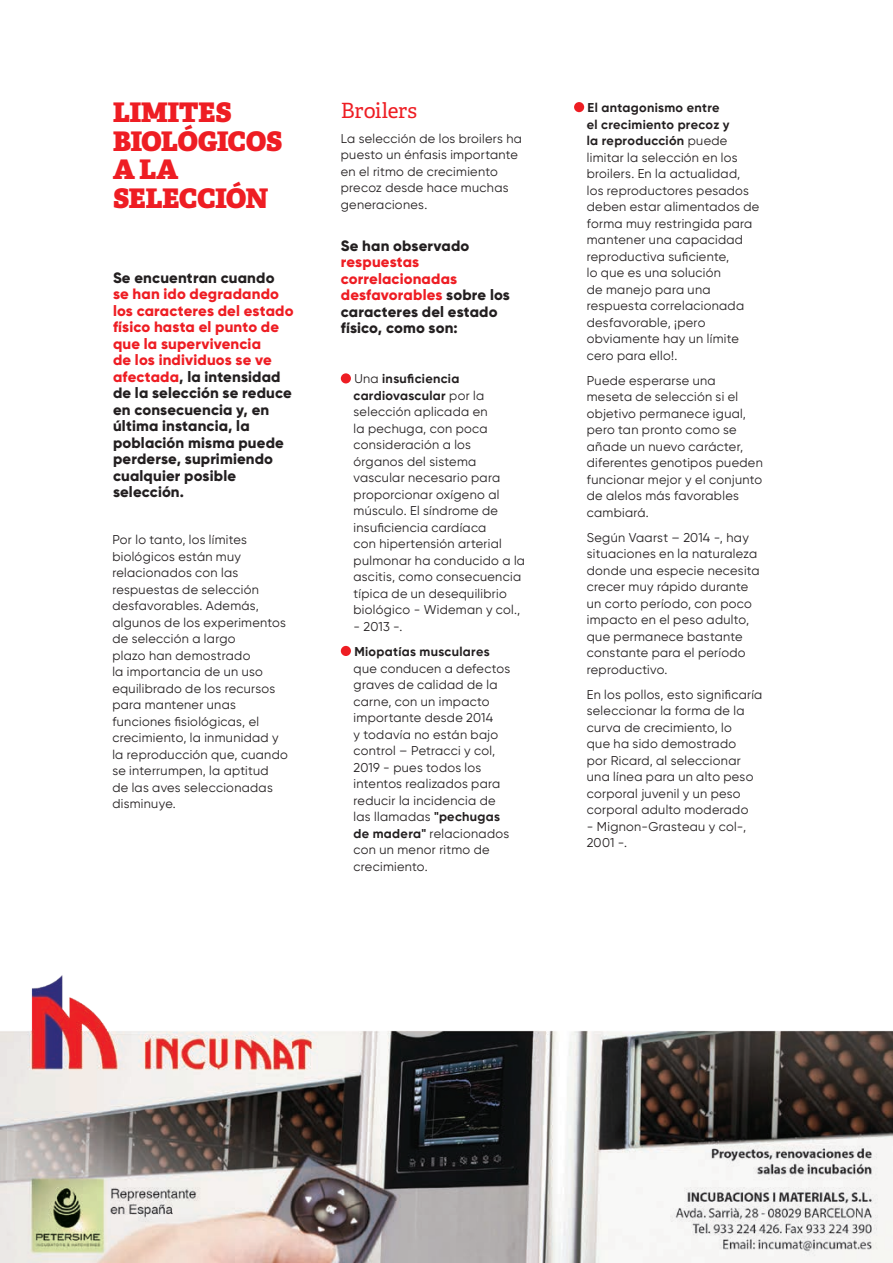
<style>
.page{position:relative;width:893px;height:1263px;background:#fff}
.page>*{position:absolute;margin:0;border:0;box-sizing:border-box;transform-origin:0 0}
.t1{font:27px/28.5px "Adelle PE Hv";letter-spacing:-.005em;color:#ee1d23}
.t2{font:21px "Adelle PE";letter-spacing:-.005em;color:#ee1d23}
.t3{font:800 15px/16.5px "Gilroy";letter-spacing:.01em;color:#231f20}
.t4{font:12.75px/16.5px "Gilroy";letter-spacing:.025em;color:#231f20}
.t5{font:700 12.75px "Gilroy";letter-spacing:.025em;color:#231f20}
.s1{color:#ee1d23}
.s2{font-weight:700}
</style>
<div class="page">
<div style="left:341px;top:373px;width:10px;height:10px;background:#ee1d23;border-radius:50%"></div>
<div style="left:341px;top:646px;width:10px;height:10px;background:#ee1d23;border-radius:50%"></div>
<img style="left:0;top:975px;width:893px;height:288px">
<div style="left:574px;top:102px;width:10px;height:10px;background:#ee1d23;border-radius:50%"></div>
<h1 class="t1" style="left:113px;top:98px;width:171px">LIMITES<br>BIOLÓGICOS<br>A LA<br>SELECCIÓN</h1>
<p class="t3" style="left:113px;top:269px;width:163px">Se encuentran cuando</p>
<p class="t3" style="left:113px;top:286px;width:182px"><span class="s1">se han ido degradando los caracteres del estado físico hasta el punto de que la supervivencia<br>de los individuos se ve afectada</span>, la intensidad de la selección se reduce en consecuencia y, en última instancia, la población misma puede perderse, suprimiendo cualquier posible selección.</p>
<p class="t4" style="left:112px;top:531px;width:177px">Por lo tanto, los límites biológicos están muy relacionados con las respuestas de selección desfavorables. Además, algunos de los experimentos de selección a largo<br>plazo han demostrado<br>la importancia de un uso equilibrado de los recursos para mantener unas funciones fisiológicas, el crecimiento, la inmunidad y la reproducción que, cuando se interrumpen, la aptitud<br>de las aves seleccionadas disminuye.</p>
<h2 class="t2" style="left:341px;top:95px;width:78px">Broilers</h2>
<p class="t4" style="left:341px;top:130px;width:183px">La selección de los broilers ha puesto un énfasis importante en el ritmo de crecimiento precoz desde hace muchas generaciones.</p>
<p class="t3" style="left:341px;top:237px;width:130px">Se han observado</p>
<p class="t3" style="left:341px;top:254px;width:171px"><span class="s1">respuestas correlacionadas desfavorables</span> sobre los caracteres del estado físico, como son:</p>
<p class="t4" style="left:354px;top:371px;width:173px">Una <span class="s2">insuficiencia cardiovascular</span> por la selección aplicada en<br>la pechuga, con poca consideración a los<br>órganos del sistema vascular necesario para proporcionar oxígeno al músculo. El síndrome de insuficiencia cardíaca<br>con hipertensión arterial pulmonar ha conducido a la ascitis, como consecuencia típica de un desequilibrio biológico - Wideman y col.,</p>
<p class="t4" style="left:354px;top:618px;width:50px">- 2013 -.</p>
<p class="t5" style="left:354px;top:643px;width:137px">Miopatías musculares</p>
<p class="t4" style="left:354px;top:660px;width:158px">que conducen a defectos graves de calidad de la carne, con un impacto importante desde 2014<br>y todavía no están bajo control – Petracci y col,<br>2019 - pues todos los intentos realizados para reducir la incidencia de las llamadas <span class="s2">"pechugas de madera"</span> relacionados con un menor ritmo de crecimiento.</p>
<p class="t4" style="left:587px;top:99px;width:174px"><span class="s2">El antagonismo entre<br>el crecimiento precoz y<br>la reproducción</span> puede limitar la selección en los broilers. En la actualidad, los reproductores pesados deben estar alimentados de forma muy restringida para mantener una capacidad reproductiva suficiente,<br>lo que es una solución<br>de manejo para una respuesta correlacionada desfavorable, ¡pero obviamente hay un límite cero para ello!.</p>
<p class="t4" style="left:587px;top:372px;width:178px">Puede esperarse una meseta de selección si el objetivo permanece igual, pero tan pronto como se añade un nuevo carácter, diferentes genotipos pueden funcionar mejor y el conjunto de alelos más favorables cambiará.</p>
<p class="t4" style="left:587px;top:529px;width:174px">Según Vaarst – 2014 -, hay situaciones en la naturaleza donde una especie necesita crecer muy rápido durante un corto período, con poco impacto en el peso adulto, que permanece bastante constante para el período reproductivo.</p>
<p class="t4" style="left:587px;top:686px;width:177px">En los pollos, esto significaría seleccionar la forma de la curva de crecimiento, lo<br>que ha sido demostrado<br>por Ricard, al seleccionar una línea para un alto peso corporal juvenil y un peso corporal adulto moderado</p>
<p class="t4" style="left:587px;top:818px;width:161px">- Mignon-Grasteau y col-,<br>2001 -.</p>
</div>
